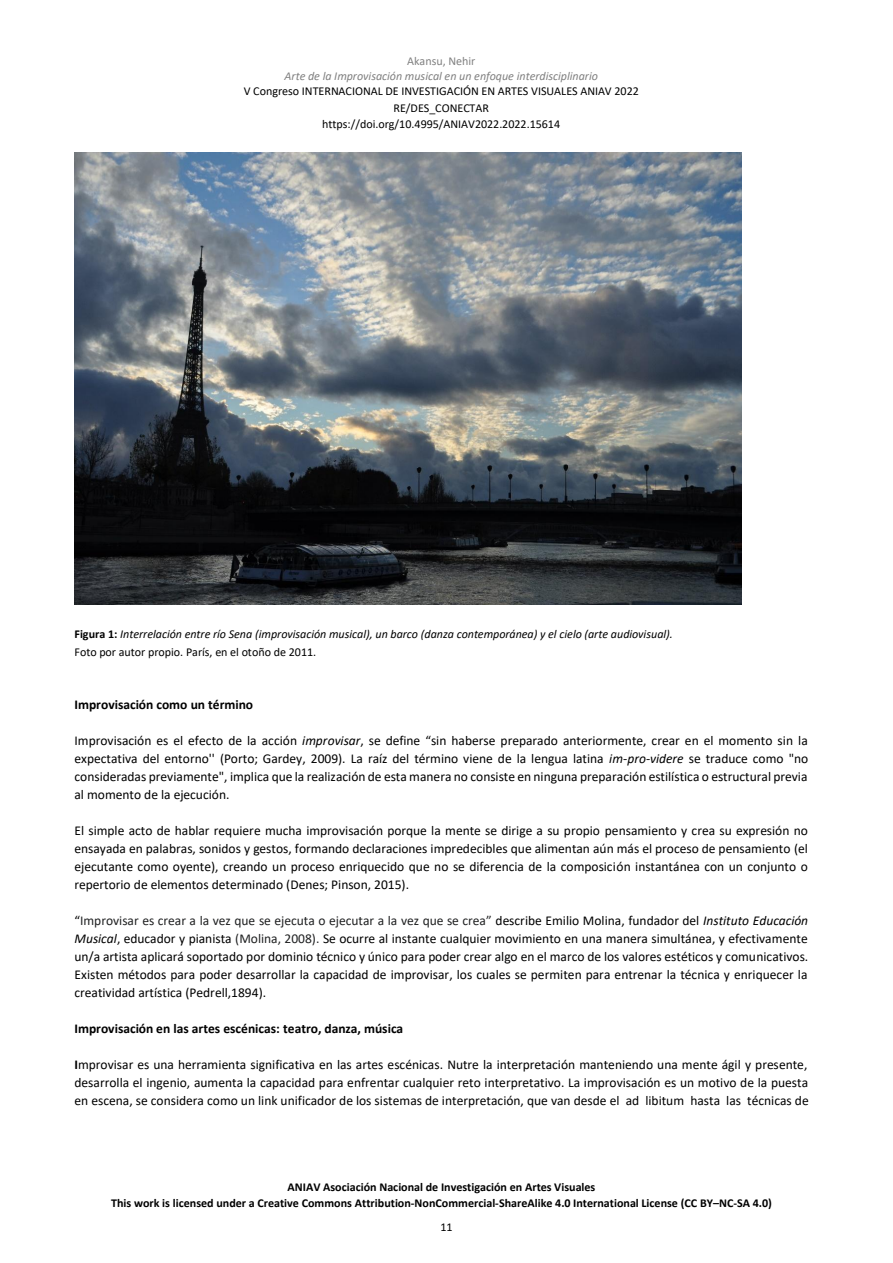
<style>
.page{position:relative;width:893px;height:1263px;background:#fff}
.page>*{position:absolute;margin:0;border:0;box-sizing:border-box;transform-origin:0 0}
.t1{font:13.5px/18px "Calibri";color:#000;text-align:justify}
.t2{font:700 13.5px "Calibri";color:#000}
.t3{font:700 12px/15.3px "Calibri";color:#000;text-align:center}
.t4{font:italic 12px/18px "Calibri";letter-spacing:-.005em;color:#000}
.t5{font:12px/16.8px "Calibri";color:#000;text-align:center}
.t6{font:italic 12px "Calibri";letter-spacing:-.005em;color:#808080}
.t7{font:12px "Calibri";letter-spacing:-.005em;color:#808080}
.s1{font-weight:700;font-style:normal}
.s2{font-style:normal}
.s3{font-style:italic}
.s4{color:#202122}
.s5{font-weight:700}
.s6{font-style:inherit}
</style>
<div class="page">
<img style="left:74px;top:152px;width:668px;height:453px">
<p class="t7" style="left:407px;top:53px;width:70px">Akansu, Nehir</p>
<p class="t6" style="left:285px;top:71px;width:315px">Arte de la Improvisación musical en un enfoque interdisciplinario</p>
<p class="t5" style="left:244px;top:82px;width:397px">V Congreso INTERNACIONAL DE INVESTIGACIÓN EN ARTES VISUALES ANIAV 2022<br>RE/DES_CONECTAR<br>https://doi.org/10.4995/ANIAV2022.2022.15614</p>
<p class="t4" style="left:75px;top:625px;width:600px"><span class="s1">Figura 1:</span> Interrelación entre río Sena (improvisación musical), un barco (danza contemporánea) y el cielo (arte audiovisual).<br><span class="s2">Foto por autor propio. París, en el otoño de 2011.</span></p>
<p class="t2" style="left:75px;top:695px;width:180px">Improvisación como un término</p>
<p class="t1" style="left:75px;top:731px;width:735px">Improvisación es el efecto de la acción <span class="s3">improvisar</span>, se define “sin haberse preparado anteriormente, crear en el momento sin la expectativa del entorno'' (Porto; Gardey, 2009). La raíz del término viene de la lengua latina <span class="s3">im-pro-videre</span> se traduce como "no consideradas previamente", implica que la realización de esta manera no consiste en ninguna preparación estilística o estructural previa al momento de la ejecución.</p>
<p class="t1" style="left:75px;top:821px;width:735px">El simple acto de hablar requiere mucha improvisación porque la mente se dirige a su propio pensamiento y crea su expresión no ensayada en palabras, sonidos y gestos, formando declaraciones impredecibles que alimentan aún más el proceso de pensamiento (el ejecutante como oyente), creando un proceso enriquecido que no se diferencia de la composición instantánea con un conjunto o repertorio de elementos determinado (Denes; Pinson, 2015).</p>
<p class="t1" style="left:75px;top:911px;width:735px">“<span class="s4">Improvisar es crear a la vez que se ejecuta o ejecutar a la vez que se crea”</span> describe Emilio Molina, fundador del <span class="s3">Instituto Educación Musical</span>, educador y pianista <span class="s4">(Molina, 2008).</span> Se ocurre al instante cualquier movimiento en una manera simultánea, y efectivamente un/a artista aplicará soportado por dominio técnico y único para poder crear algo en el marco de los valores estéticos y comunicativos.<br>Existen métodos para poder desarrollar la capacidad de improvisar, los cuales se permiten para entrenar la técnica y enriquecer la creatividad artística (Pedrell,1894).</p>
<p class="t2" style="left:75px;top:1019px;width:330px">Improvisación en las artes escénicas: teatro, danza, música</p>
<p class="t1" style="left:75px;top:1055px;width:736px"><span class="s5">I</span>mprovisar es una herramienta significativa en las artes escénicas. Nutre la interpretación manteniendo una mente ágil y presente, desarrolla el ingenio, aumenta la capacidad para enfrentar cualquier reto interpretativo. La improvisación es un motivo de la puesta en escena, se considera como un link unificador de los sistemas de interpretación, que van desde el ad libitum hasta las técnicas de</p>
<p class="t3" style="left:111px;top:1181px;width:662px">ANIAV Asociación Nacional de Investigación en Artes Visuales<br>This work is licensed under a Creative Commons <span class="s6">Attribution-NonCommercial-ShareAlike</span> 4.0 International License (CC BY–NC-SA 4.0)</p>
<p class="t5" style="left:440px;top:1218px;width:14px">11</p>
</div>
